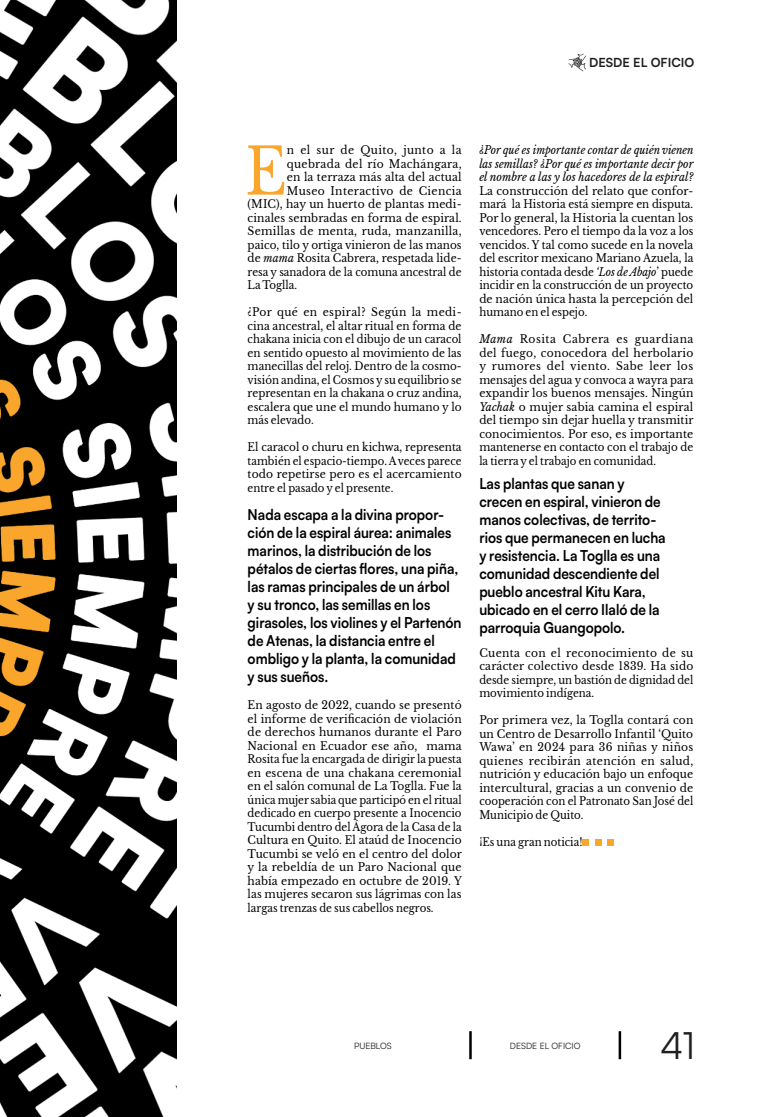
<style>
.page{position:relative;width:780px;height:1117px;background:#fff}
.page>*{position:absolute;margin:0;border:0;box-sizing:border-box;transform-origin:0 0}
.t1{font:63.88px "Libre Baskerville";color:#faa52c;scale:.9 1}
.t2{font:37.5px "Satoshi";color:#221f1f}
.t3{font:700 15px/18px "Satoshi";color:#000;scale:.9 1}
.t4{font:700 12.5px "Satoshi";color:#221f1f}
.t5{font:11.25px/13.5px "Libre Baskerville";letter-spacing:.005em;color:#000;text-align:justify;scale:.95 1}
.t6{font:11.25px/13.5px "Libre Baskerville";letter-spacing:.005em;color:#000;text-align:justify;scale:.93 1}
.t7{font:italic 11.25px/13.5px "Libre Baskerville";letter-spacing:.005em;color:#000;text-align:justify;scale:.91 1}
.t8{font:11.25px "Libre Baskerville";letter-spacing:.005em;color:#000;scale:.9 1}
.t9{font:11.25px "Libre Baskerville";letter-spacing:.025em;color:#000;scale:.95 1}
.t10{font:11.25px "Libre Baskerville";letter-spacing:.005em;color:#000;scale:.92 1}
.t11{font:11.25px "Libre Baskerville";letter-spacing:.035em;color:#000;scale:.95 1}
.t12{font:11.25px "Libre Baskerville";letter-spacing:.04em;color:#000;scale:.95 1}
.t13{font:8.75px "Satoshi";color:#221f1f}
.s1{font-style:italic}
</style>
<div class="page">
<svg style="left:568px;top:53px;width:18px;height:18px"></svg>
<img style="left:0;top:0;width:177px;height:1116px">
<hr style="left:469px;top:1030px;width:2px;height:28px;background:#000">
<hr style="left:618px;top:1030px;width:3px;height:28px;background:#000">
<div style="left:582px;top:839px;width:7px;height:6px;background:#faa52c"></div>
<svg style="left:595px;top:839px;width:6px;height:6px"></svg>
<svg style="left:607px;top:839px;width:6px;height:6px"></svg>
<p class="t4" style="left:589px;top:55px;width:107px">DESDE EL OFICIO</p>
<h1 class="t1" style="left:245px;top:133px;width:48px">E</h1>
<p class="t12" style="left:287px;top:143px;width:185px">n el sur de Quito, junto a la</p>
<p class="t9" style="left:287px;top:157px;width:185px">quebrada del río Machángara,</p>
<p class="t5" style="left:287px;top:170px;width:185px">en la terraza más alta del actual</p>
<p class="t11" style="left:287px;top:184px;width:185px">Museo Interactivo de Ciencia</p>
<p class="t5" style="left:248px;top:197px;width:227px">(MIC), hay un huerto de plantas medi-</p>
<p class="t5" style="left:248px;top:211px;width:227px">cinales sembradas en forma de espiral.</p>
<p class="t9" style="left:248px;top:224px;width:227px">Semillas de menta, ruda, manzanilla,</p>
<p class="t10" style="left:248px;top:238px;width:234px">paico, tilo y ortiga vinieron de las manos</p>
<p class="t6" style="left:248px;top:251px;width:231px">de <span class="s1">mama</span> Rosita Cabrera, respetada lide-</p>
<p class="t8" style="left:248px;top:265px;width:239px">resa y sanadora de la comuna ancestral de</p>
<p class="t8" style="left:248px;top:278px;width:56px">La Toglla.</p>
<p class="t5" style="left:248px;top:305px;width:227px">¿Por qué en espiral? Según la medi&shy;cina ancestral, el altar ritual en forma de chakana inicia con el dibujo de un caracol en sentido opuesto al movimiento de las manecillas del reloj. Dentro de la cosmo&shy;visión andina, el Cosmos y su equilibrio se representan en la chakana o cruz andina, escalera que une el mundo humano y lo más elevado.</p>
<p class="t6" style="left:248px;top:440px;width:232px">El caracol o churu en kichwa, representa también el espacio-tiempo. A veces parece todo repetirse pero es el acercamiento entre el pasado y el presente.</p>
<p class="t3" style="left:248px;top:505px;width:239px">Nada escapa a la divina propor&shy;ción de la espiral áurea: animales marinos, la distribución de los pétalos de ciertas flores, una piña, las ramas principales de un árbol<br>y su tronco, las semillas en los girasoles, los violines y el Partenón de Atenas, la distancia entre el ombligo y la planta, la comunidad y sus sueños.</p>
<p class="t5" style="left:248px;top:698px;width:227px">En agosto de 2022, cuando se presentó el informe de veri昀椀cación de violación de derechos humanos durante el Paro Nacional en Ecuador ese año, mama Rosita fue la encargada de dirigir la puesta en escena de una chakana ceremonial en el salón comunal de La Toglla. Fue la única mujer sabia que participó en el ritual dedicado en cuerpo presente a Inocencio Tucumbi dentro del Ágora de la Casa de la Cultura en Quito. El ataúd de Inocencio Tucumbi se veló en el centro del dolor y la rebeldía de un Paro Nacional que había empezado en octubre de 2019. Y las mujeres secaron sus lágrimas con las largas trenzas de sus cabellos negros.</p>
<p class="t7" style="left:479px;top:144px;width:237px">¿Por qué es importante contar de quién vienen las semillas? ¿Por qué es importante decir por el nombre a las y los hacedores de la espiral?</p>
<p class="t5" style="left:479px;top:184px;width:227px">La construcción del relato que confor&shy;mará la Historia está siempre en disputa.<br>Por lo general, la Historia la cuentan los vencedores. Pero el tiempo da la voz a los vencidos. Y tal como sucede en la novela del escritor mexicano Mariano Azuela, la historia contada desde <span class="s1">‘Los de Abajo</span>’ puede incidir en la construcción de un proyecto de nación única hasta la percepción del humano en el espejo.</p>
<p class="t5" style="left:479px;top:332px;width:227px"><span class="s1">Mama</span> Rosita Cabrera es guardiana del fuego, conocedora del herbolario y rumores del viento. Sabe leer los mensajes del agua y convoca a wayra para expandir los buenos mensajes. Ningún <span class="s1">Yachak</span> o mujer sabia camina el espiral del tiempo sin dejar huella y transmitir conocimientos. Por eso, es importante mantenerse en contacto con el trabajo de la tierra y el trabajo en comunidad.</p>
<p class="t3" style="left:479px;top:475px;width:208px">Las plantas que sanan y crecen en espiral, vinieron de manos colectivas, de territo&shy;rios que permanecen en lucha y resistencia. La Toglla es una comunidad descendiente del pueblo ancestral Kitu Kara, ubicado en el cerro Ilaló de la parroquia Guangopolo.</p>
<p class="t5" style="left:479px;top:646px;width:227px">Cuenta con el reconocimiento de su carácter colectivo desde 1839. Ha sido desde siempre, un bastión de dignidad del movimiento indígena.</p>
<p class="t5" style="left:479px;top:713px;width:227px">Por primera vez, la Toglla contará con un Centro de Desarrollo Infantil ‘Quito Wawa’ en 2024 para 36 niñas y niños quienes recibirán atención en salud, nutrición y educación bajo un enfoque intercultural, gracias a un convenio de cooperación con el Patronato San José del Municipio de Quito.</p>
<p class="t8" style="left:479px;top:834px;width:116px">¡Es una gran noticia!</p>
<p class="t13" style="left:354px;top:1040px;width:39px">PUEBLOS</p>
<p class="t13" style="left:510px;top:1040px;width:72px">DESDE EL OFICIO</p>
<h2 class="t2" style="left:660px;top:1025px;width:36px">41</h2>
</div>
